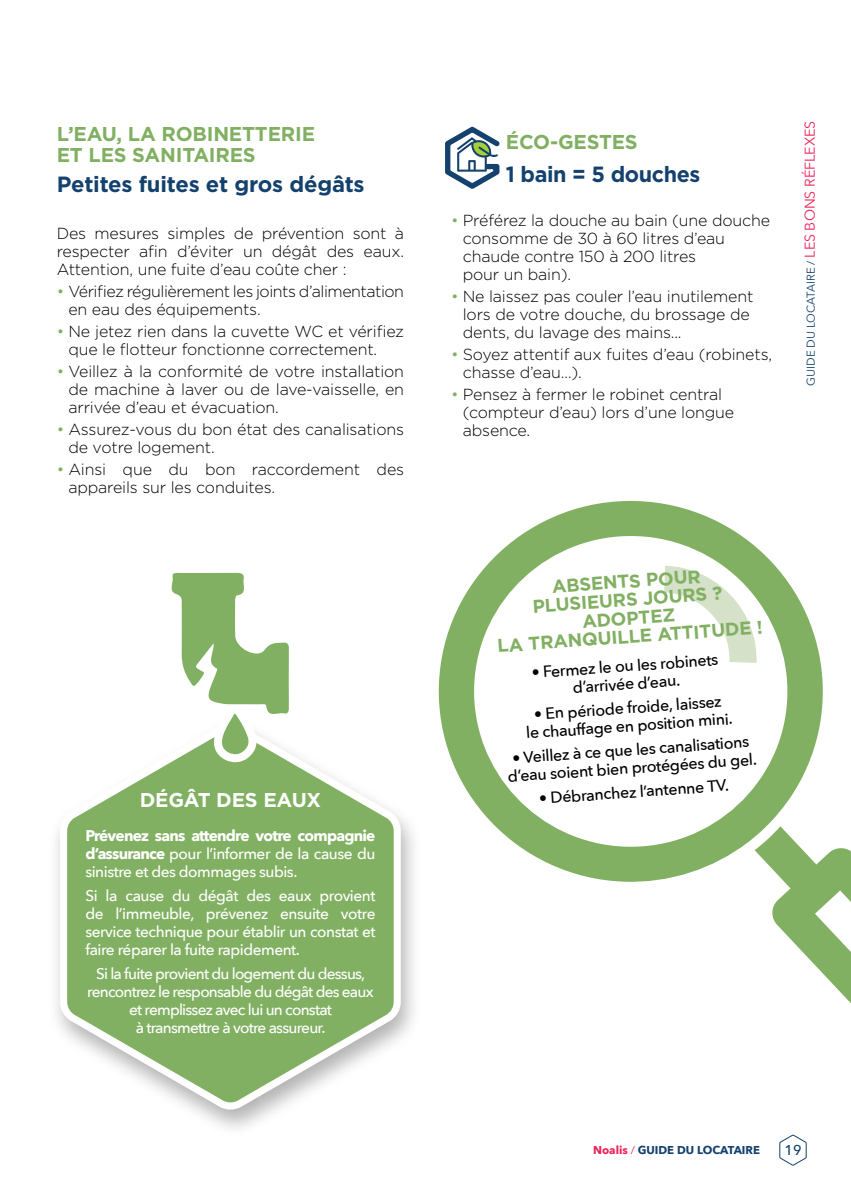
<style>
.page{position:relative;width:851px;height:1191px;background:#fff}
.page>*{position:absolute;margin:0;border:0;box-sizing:border-box;transform-origin:0 0}
.t1{font:700 22px "Gotham";letter-spacing:-.01em;color:#14416d}
.t2{font:700 20px/21.4px "Gotham";letter-spacing:-.01em;color:#81b062}
.t3{font:700 20px "Gotham";letter-spacing:-.01em;color:#fff}
.t4{font:700 18.4px/18.4px "Gotham";color:#81b062;text-align:center}
.t5{font:300 16px/18px "Gotham";letter-spacing:-.01em;color:#000}
.t6{font:500 16px/18px "Avenir Next";color:#000;text-align:center}
.t7{font:300 16px/18px "Gotham";letter-spacing:-.03em;color:#000}
.t8{font:500 15.4px/18px "Avenir Next";letter-spacing:-.05em;color:#fff;text-align:justify}
.t9{font:500 14.2px "Avenir Next";color:#14416d}
.t10{font:11.4px "Avenir Next";color:#14416d}
.t11{font:700 11.4px "Avenir Next";color:#14416d}
.s1{color:#81b062}
.s2{font-weight:700}
.s3{font-size:14.2px;color:#ee2157}
.s4{color:#ee2157}
.s5{font-weight:400;color:#ee2157}
</style>
<div class="page">
<svg style="left:772px;top:848px;width:78px;height:154px"></svg>
<svg style="left:438px;top:501px;width:401px;height:382px"></svg>
<svg style="left:664px;top:565px;width:94px;height:98px"></svg>
<svg style="left:779px;top:1134px;width:27px;height:32px"></svg>
<svg style="left:445px;top:126px;width:55px;height:63px"></svg>
<div style="left:48px;top:717px;width:375px;height:420px;background:#000;opacity:.3"></div>
<svg style="left:56px;top:717px;width:348px;height:399px"></svg>
<svg style="left:168px;top:572px;width:121px;height:198px"></svg>
<p class="t2" style="left:57px;top:123px;width:260px">L’EAU, LA ROBINETTERIE<br>ET LES SANITAIRES</p>
<p class="t2" style="left:505px;top:131px;width:133px">ÉCO-GESTES</p>
<h1 class="t1" style="left:57px;top:170px;width:309px">Petites fuites et gros dégâts</h1>
<h1 class="t1" style="left:505px;top:160px;width:196px">1 bain = 5 douches</h1>
<p class="t5" style="left:57px;top:224px;width:349px;text-align:justify">Des mesures simples de prévention sont à respecter afin d’éviter un dégât des eaux.<br>Attention, une fuite d’eau coûte cher :</p>
<p class="t7" style="left:68px;top:282px;width:337px;text-indent:-12px"><span class="s1">•</span> Vérifiez régulièrement les joints d’alimentation en eau des équipements.</p>
<p class="t5" style="left:68px;top:322px;width:337px;text-indent:-12px"><span class="s1">•</span> Ne jetez rien dans la cuvette WC et vérifiez que le flotteur fonctionne correctement.</p>
<p class="t5" style="left:68px;top:362px;width:337px;text-align:justify;text-indent:-12px"><span class="s1">•</span> Veillez à la conformité de votre installation de machine à laver ou de lave-vaisselle, en arrivée d’eau et évacuation.</p>
<p class="t5" style="left:68px;top:420px;width:337px;text-indent:-12px"><span class="s1">•</span> Assurez-vous du bon état des canalisations de votre logement.</p>
<p class="t5" style="left:68px;top:460px;width:337px;text-indent:-12px"><span class="s1">•</span> Ainsi que du bon raccordement des appareils sur les conduites.</p>
<p class="t3" style="left:140px;top:786px;width:183px">DÉGÂT DES EAUX</p>
<p class="t8" style="left:85px;top:826px;width:291px"><span class="s2">Prévenez sans attendre votre compagnie d’assurance</span> pour l’informer de la cause du sinistre et des dommages subis.</p>
<p class="t8" style="left:85px;top:886px;width:291px">Si la cause du dégât des eaux provient de l’immeuble, prévenez ensuite votre service technique pour établir un constat et faire réparer la fuite rapidement.</p>
<p class="t8" style="left:87px;top:963px;width:288px;text-align:center">Si la fuite provient du logement du dessus, rencontrez le responsable du dégât des eaux et remplissez avec lui un constat<br>à transmettre à votre assureur.</p>
<p class="t5" style="left:462px;top:211px;width:309px;text-indent:-12px"><span class="s1">•</span> Préférez la douche au bain (une douche consomme de 30 à 60 litres d’eau chaude contre 150 à 200 litres<br>pour un bain).</p>
<p class="t5" style="left:462px;top:287px;width:292px;text-indent:-12px"><span class="s1">•</span> Ne laissez pas couler l’eau inutilement lors de votre douche, du brossage de dents, du lavage des mains...</p>
<p class="t5" style="left:462px;top:345px;width:311px;text-indent:-12px"><span class="s1">•</span> Soyez attentif aux fuites d’eau (robinets, chasse d’eau…).</p>
<p class="t5" style="left:462px;top:385px;width:273px;text-indent:-12px"><span class="s1">•</span> Pensez à fermer le robinet central (compteur d’eau) lors d’une longue absence.</p>
<p class="t4" style="left:493px;top:581px;width:267px;rotate:-4deg">ABSENTS POUR<br>PLUSIEURS JOURS ?<br>ADOPTEZ<br>LA TRANQUILLE ATTITUDE !</p>
<p class="t6" style="left:531px;top:663px;width:188px;rotate:-4deg">• Fermez le ou les robinets d’arrivée d’eau.</p>
<p class="t6" style="left:524px;top:705px;width:208px;rotate:-4deg">• En période froide, laissez<br>le chauffage en position mini.</p>
<p class="t6" style="left:506px;top:749px;width:251px;rotate:-4deg">• Veillez à ce que les canalisations d’eau soient bien protégées du gel.</p>
<p class="t6" style="left:538px;top:788px;width:192px;rotate:-4deg">• Débranchez l’antenne TV.</p>
<p class="t10" style="left:801px;top:386px;width:266px;rotate:-90deg">GUIDE DU LOCATAIRE / <span class="s3">LES BONS RÉFLEXES</span></p>
<p class="t11" style="left:593px;top:1139px;width:168px"><span class="s4">Noalis</span> <span class="s5">/</span> GUIDE DU LOCATAIRE</p>
<p class="t9" style="left:784px;top:1138px;width:18px">19</p>
</div>
